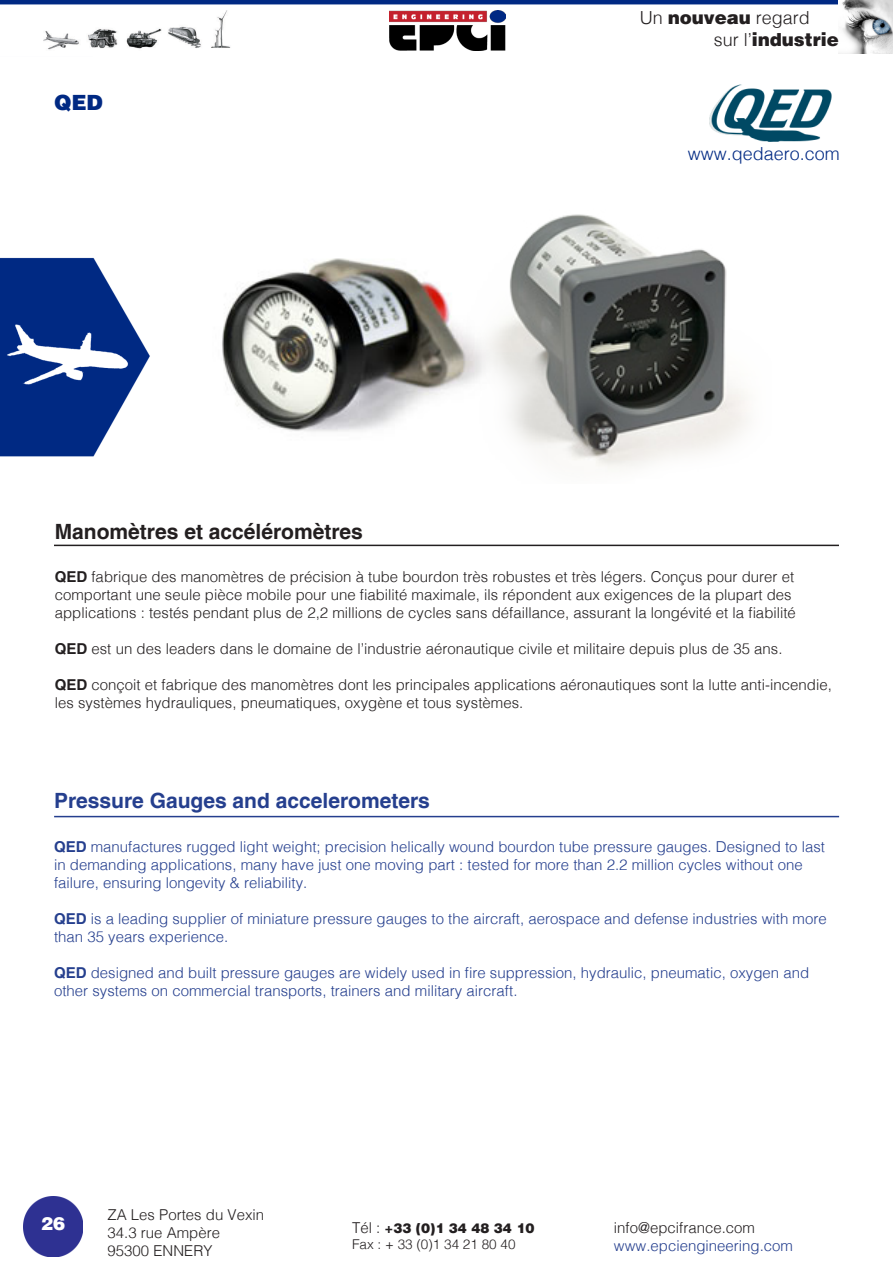
<style>
.page{position:relative;width:893px;height:1263px;background:#fff}
.page>*{position:absolute;margin:0;border:0;box-sizing:border-box;transform-origin:0 0}
.t1{font:700 21px "Helvetica";color:#253f8e}
.t2{font:700 21px "Helvetica";color:#231f20}
.t3{font:900 21px "Helvetica";color:#002983}
.t4{font:900 18px/21.6px "Helvetica";color:#231f20}
.t5{font:300 18px "Helvetica";color:#002983}
.t6{font:900 18px "Helvetica";color:#fff}
.t7{font:300 15px/18px "Helvetica";color:#231f20}
.t8{font:300 15px/18px "Helvetica";color:#253f8e}
.t9{font:300 13.5px/16.2px "Helvetica";color:#231f20}
.s1{font-weight:300}
.s2{font-weight:700}
.s3{font-size:15px}
.s4{font-weight:900}
</style>
<div class="page">
<img style="left:0;top:0;width:893px;height:1257px">
<img style="left:839px;top:0;width:54px;height:53px">
<img style="left:389px;top:11px;width:116px;height:40px">
<img style="left:17px;top:11px;width:230px;height:40px">
<img style="left:179px;top:213px;width:251px;height:256px">
<hr style="left:54px;top:545px;width:785px;height:1px;background:#231f20">
<hr style="left:54px;top:816px;width:785px;height:1px;background:#253f8e">
<img style="left:705px;top:83px;width:131px;height:63px">
<img style="left:23px;top:1196px;width:60px;height:60px">
<img style="left:430px;top:198px;width:419px;height:286px">
<h1 class="t3" style="left:54px;top:94px;width:50px">QED</h1>
<p class="t4" style="left:714px;top:8px;width:126px;text-indent:-74px"><span class="s1">Un</span> nouveau <span class="s1">regard sur l’</span>industrie</p>
<p class="t5" style="left:688px;top:146px;width:154px">www.qedaero.com</p>
<h1 class="t2" style="left:55px;top:519px;width:310px">Manomètres et accéléromètres</h1>
<p class="t7" style="left:55px;top:569px;width:743px"><span class="s2">QED</span> fabrique des manomètres de précision à tube bourdon très robustes et très légers. Conçus pour durer et comportant une seule pièce mobile pour une fiabilité maximale, ils répondent aux exigences de la plupart des applications : testés pendant plus de 2,2 millions de cycles sans défaillance, assurant la longévité et la fiabilité</p>
<p class="t7" style="left:55px;top:641px;width:729px"><span class="s2">QED</span> est un des leaders dans le domaine de l’industrie aéronautique civile et militaire depuis plus de 35 ans.</p>
<p class="t7" style="left:55px;top:677px;width:778px"><span class="s2">QED</span> conçoit et fabrique des manomètres dont les principales applications aéronautiques sont la lutte anti-incendie, les systèmes hydrauliques, pneumatiques, oxygène et tous systèmes.</p>
<h1 class="t1" style="left:54px;top:789px;width:377px">Pressure Gauges and accelerometers</h1>
<p class="t8" style="left:54px;top:839px;width:773px"><span class="s2">QED</span> manufactures rugged light weight; precision helically wound bourdon tube pressure gauges. Designed to last in demanding applications, many have just one moving part : tested for more than 2.2 million cycles without one failure, ensuring longevity &amp; reliability.</p>
<p class="t8" style="left:54px;top:911px;width:774px"><span class="s2">QED</span> is a leading supplier of miniature pressure gauges to the aircraft, aerospace and defense industries with more than 35 years experience.</p>
<p class="t8" style="left:54px;top:965px;width:757px"><span class="s2">QED</span> designed and built pressure gauges are widely used in fire suppression, hydraulic, pneumatic, oxygen and other systems on commercial transports, trainers and military aircraft.</p>
<p class="t6" style="left:41px;top:1216px;width:26px">26</p>
<p class="t7" style="left:108px;top:1207px;width:158px">ZA Les Portes du Vexin<br>34.3 rue Ampère<br>95300 ENNERY</p>
<p class="t9" style="left:352px;top:1221px;width:184px"><span class="s3">Tél :</span> <span class="s4">+33 (0)1 34 48 34 10<br></span>Fax : + 33 (0)1 34 21 80 40</p>
<p class="t7" style="left:614px;top:1220px;width:143px">info@epcifrance.com</p>
<p class="t8" style="left:614px;top:1238px;width:181px">www.epciengineering.com</p>
</div>
